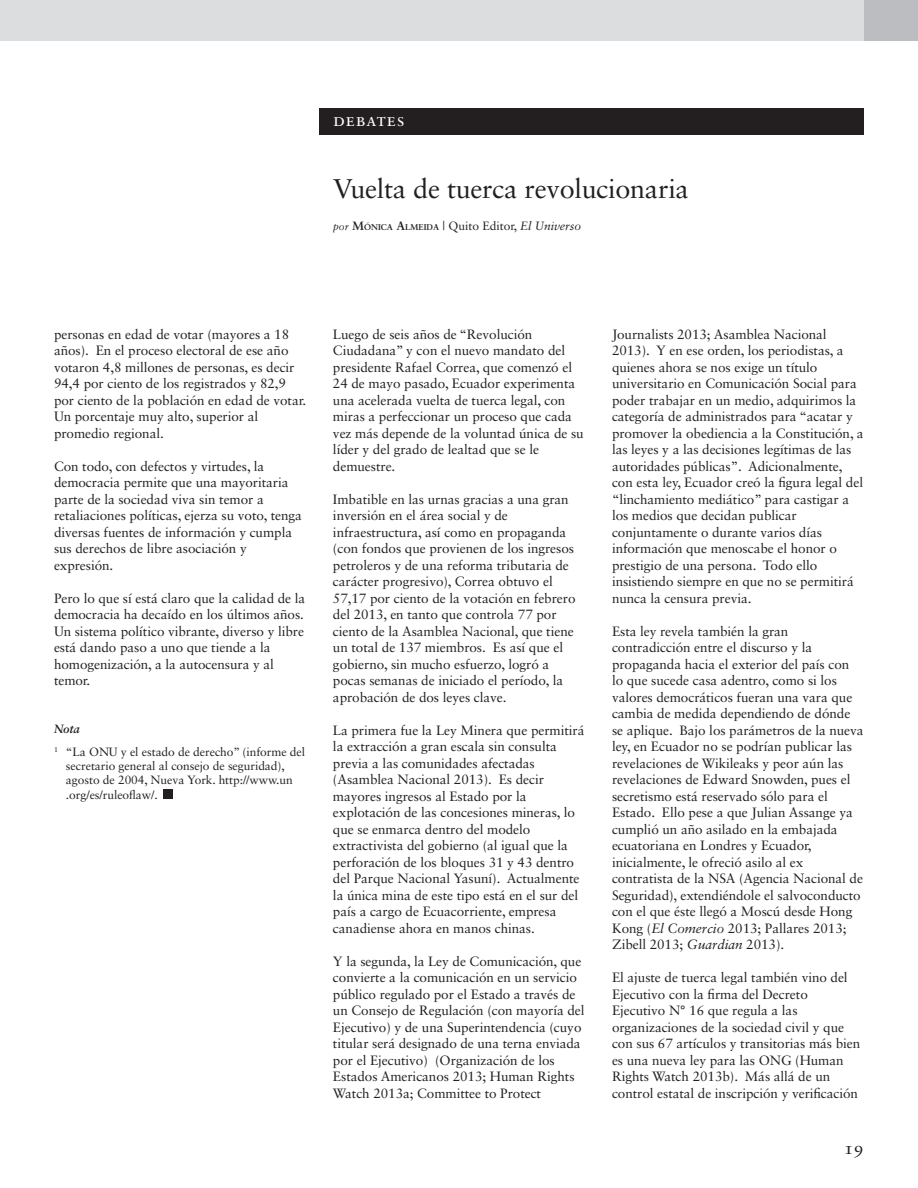
<style>
.page{position:relative;width:918px;height:1188px;background:#fff}
.page>*{position:absolute;margin:0;border:0;box-sizing:border-box;transform-origin:0 0}
.t1{font:27px "Sabon LT Std";letter-spacing:-.01em;color:#231f20}
.t2{font:18px "Sabon Roman SC";letter-spacing:.05em;color:#fff}
.t3{font:18px "Sabon Roman Os F";color:#231f20}
.t4{font:13.5px/16.5px "Sabon LT Std";letter-spacing:-.005em;color:#231f20}
.t5{font:12px/14.2px "Sabon LT Std";letter-spacing:-.005em;color:#231f20}
.s1{font-family:"Sabon";font-style:italic;font-size:10.5px}
.s2{font-family:"Sabon";font-weight:700}
.s3{font-family:"Sabon";font-weight:700;font-size:8.4px}
.s4{font-style:italic}
.s5{font-weight:700;font-style:italic}
</style>
<div class="page">
<div style="left:320px;top:108px;width:544px;height:27px;background:#231f20"></div>
<div style="left:163px;top:790px;width:9px;height:9px;background:#231f20"></div>
<div style="left:0;top:0;width:864px;height:40px;background:#dcdddf"></div>
<div style="left:864px;top:0;width:54px;height:40px;background:#bcbdc0"></div>
<h2 class="t2" style="left:333px;top:109px;width:73px">debates</h2>
<h1 class="t1" style="left:333px;top:173px;width:358px">Vuelta de tuerca revolucionaria</h1>
<p class="t5" style="left:333px;top:218px;width:250px"><span class="s1">por</span> <span class="s2">M</span><span class="s3">ÓNICA</span> <span class="s2">A</span><span class="s3">LMEIDA</span> | Quito Editor, <span class="s4">El Universo</span></p>
<p class="t4" style="left:54px;top:326px;width:254px">personas en edad de votar (mayores a 18 años). En el proceso electoral de ese año votaron 4,8 millones de personas, es decir 94,4 por ciento de los registrados y 82,9 por ciento de la población en edad de votar.<br>Un porcentaje muy alto, superior al promedio regional.</p>
<p class="t4" style="left:54px;top:458px;width:249px">Con todo, con defectos y virtudes, la democracia permite que una mayoritaria parte de la sociedad viva sin temor a retaliaciones políticas, ejerza su voto, tenga diversas fuentes de información y cumpla sus derechos de libre asociación y expresión.</p>
<p class="t4" style="left:54px;top:590px;width:253px">Pero lo que sí está claro que la calidad de la democracia ha decaído en los últimos años.<br>Un sistema político vibrante, diverso y libre está dando paso a uno que tiende a la homogenización, a la autocensura y al temor.</p>
<p class="t5" style="left:54px;top:717px;width:253px;line-height:23.2px"><span class="s5">Nota<br></span><sup>1</sup> “La ONU y el estado de derecho” (informe del</p>
<p class="t5" style="left:66px;top:759px;width:228px">secretario general al consejo de seguridad), agosto de 2004, Nueva York. http://www.un .org/es/ruleoflaw/.</p>
<p class="t4" style="left:333px;top:326px;width:252px">Luego de seis años de “Revolución Ciudadana” y con el nuevo mandato del presidente Rafael Correa, que comenzó el 24 de mayo pasado, Ecuador experimenta una acelerada vuelta de tuerca legal, con miras a perfeccionar un proceso que cada vez más depende de la voluntad única de su líder y del grado de lealtad que se le demuestre.</p>
<p class="t4" style="left:333px;top:491px;width:244px">Imbatible en las urnas gracias a una gran inversión en el área social y de infraestructura, así como en propaganda (con fondos que provienen de los ingresos petroleros y de una reforma tributaria de carácter progresivo), Correa obtuvo el 57,17 por ciento de la votación en febrero del 2013, en tanto que controla 77 por ciento de la Asamblea Nacional, que tiene un total de 137 miembros. Es así que el gobierno, sin mucho esfuerzo, logró a pocas semanas de iniciado el período, la aprobación de dos leyes clave.</p>
<p class="t4" style="left:333px;top:722px;width:253px">La primera fue la Ley Minera que permitirá la extracción a gran escala sin consulta previa a las comunidades afectadas (Asamblea Nacional 2013). Es decir mayores ingresos al Estado por la explotación de las concesiones mineras, lo que se enmarca dentro del modelo extractivista del gobierno (al igual que la perforación de los bloques 31 y 43 dentro del Parque Nacional Yasuní). Actualmente la única mina de este tipo está en el sur del país a cargo de Ecuacorriente, empresa canadiense ahora en manos chinas.</p>
<p class="t4" style="left:333px;top:953px;width:253px">Y la segunda, la Ley de Comunicación, que convierte a la comunicación en un servicio público regulado por el Estado a través de un Consejo de Regulación (con mayoría del Ejecutivo) y de una Superintendencia (cuyo titular será designado de una terna enviada por el Ejecutivo) (Organización de los Estados Americanos 2013; Human Rights Watch 2013a; Committee to Protect</p>
<p class="t4" style="left:612px;top:326px;width:253px">Journalists 2013; Asamblea Nacional 2013). Y en ese orden, los periodistas, a quienes ahora se nos exige un título universitario en Comunicación Social para poder trabajar en un medio, adquirimos la categoría de administrados para “acatar y promover la obediencia a la Constitución, a las leyes y a las decisiones legítimas de las autoridades públicas”. Adicionalmente, con esta ley, Ecuador creó la figura legal del “linchamiento mediático” para castigar a los medios que decidan publicar conjuntamente o durante varios días información que menoscabe el honor o prestigio de una persona. Todo ello insistiendo siempre en que no se permitirá nunca la censura previa.</p>
<p class="t4" style="left:612px;top:623px;width:253px">Esta ley revela también la gran contradicción entre el discurso y la propaganda hacia el exterior del país con lo que sucede casa adentro, como si los valores democráticos fueran una vara que cambia de medida dependiendo de dónde se aplique. Bajo los parámetros de la nueva ley, en Ecuador no se podrían publicar las revelaciones de Wikileaks y peor aún las revelaciones de Edward Snowden, pues el secretismo está reservado sólo para el Estado. Ello pese a que Julian Assange ya cumplió un año asilado en la embajada ecuatoriana en Londres y Ecuador, inicialmente, le ofreció asilo al ex contratista de la NSA (Agencia Nacional de Seguridad), extendiéndole el salvoconducto con el que éste llegó a Moscú desde Hong Kong (<span class="s4">El Comercio</span> 2013; Pallares 2013; Zibell 2013; <span class="s4">Guardian</span> 2013).</p>
<p class="t4" style="left:612px;top:969px;width:250px">El ajuste de tuerca legal también vino del Ejecutivo con la firma del Decreto Ejecutivo N° 16 que regula a las organizaciones de la sociedad civil y que con sus 67 artículos y transitorias más bien es una nueva ley para las ONG (Human Rights Watch 2013b). Más allá de un control estatal de inscripción y verificación</p>
<h2 class="t3" style="left:844px;top:1137px;width:22px">19</h2>
</div>
